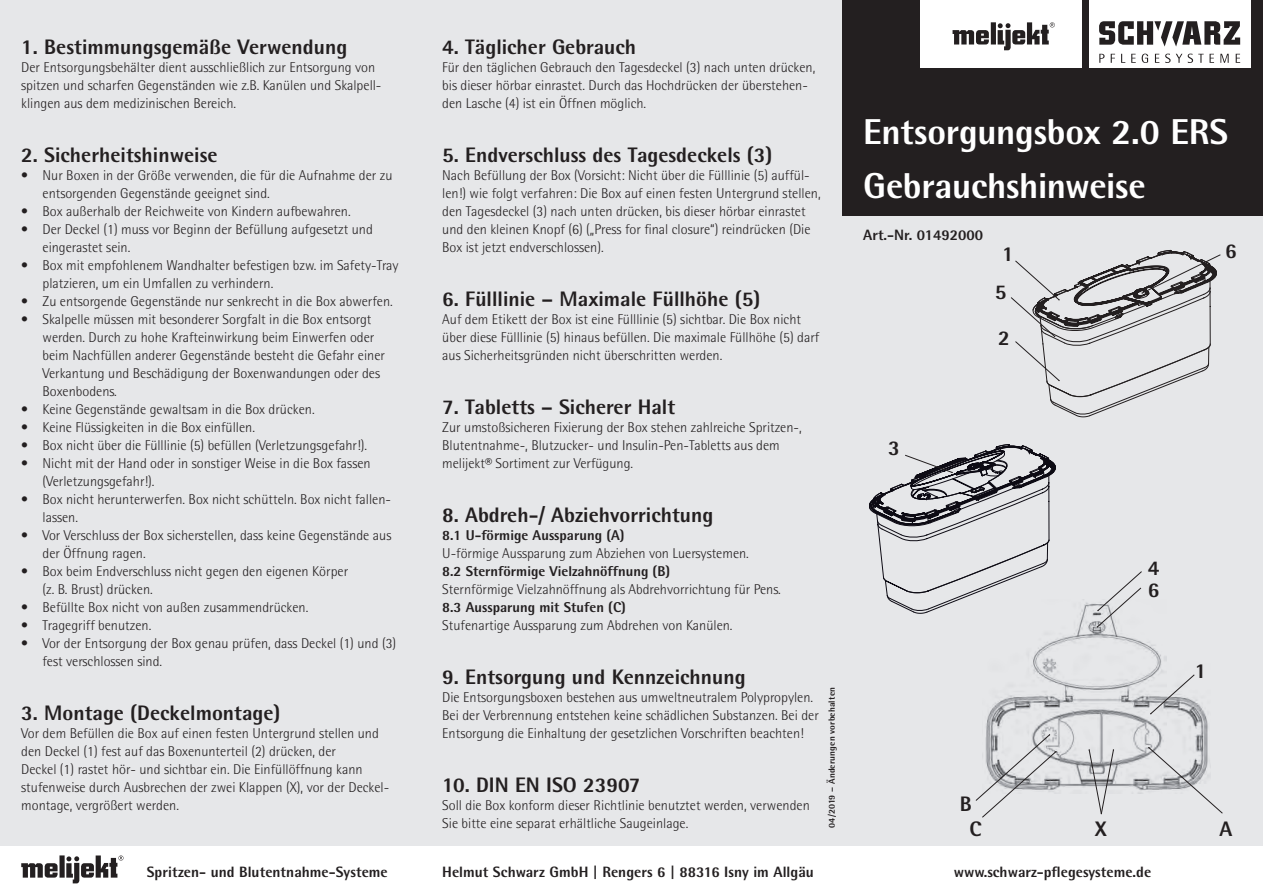
<style>
.page{position:relative;width:1263px;height:893px;background:#fff}
.page>*{position:absolute;margin:0;border:0;box-sizing:border-box;transform-origin:0 0}
.t1{font:800 36px "Rotis Semi Sans";letter-spacing:-.01em;color:#fff}
.t2{font:800 21px/45.8px "Rotis Semi Sans";color:#231f20}
.t3{font:800 15px "Rotis Semi Sans";color:#231f20}
.t4{font:300 14.25px/18px "Rotis Semi Sans";color:#231f20}
.t5{font:800 14.25px "Rotis Semi Sans";color:#231f20}
.t6{font:800 9px "Rotis Semi Sans";letter-spacing:.015em;color:#231f20}
</style>
<div class="page">
<div style="left:0;top:0;width:1263px;height:846px;background:#e6e7e9"></div>
<div style="left:842px;top:0;width:421px;height:216px;background:#231f20"></div>
<div style="left:1089px;top:0;width:161px;height:68px;background:#fff"></div>
<div style="left:921px;top:0;width:161px;height:68px;background:#fff"></div>
<svg style="left:1111px;top:54px;width:4px;height:9px"></svg>
<svg style="left:1121px;top:54px;width:4px;height:9px"></svg>
<svg style="left:1131px;top:54px;width:5px;height:9px"></svg>
<svg style="left:1142px;top:54px;width:6px;height:9px"></svg>
<svg style="left:1155px;top:54px;width:4px;height:9px"></svg>
<svg style="left:1165px;top:54px;width:5px;height:9px"></svg>
<svg style="left:1176px;top:54px;width:6px;height:9px"></svg>
<svg style="left:1188px;top:54px;width:15px;height:9px"></svg>
<svg style="left:1209px;top:54px;width:5px;height:9px"></svg>
<svg style="left:1220px;top:54px;width:9px;height:9px"></svg>
<svg style="left:1236px;top:54px;width:4px;height:9px"></svg>
<svg style="left:1099px;top:54px;width:5px;height:9px"></svg>
<svg style="left:1099px;top:21px;width:141px;height:26px"></svg>
<svg style="left:21px;top:863px;width:37px;height:15px"></svg>
<div style="left:59px;top:855px;width:6px;height:23px;background:#231f20"></div>
<svg style="left:66px;top:855px;width:58px;height:28px"></svg>
<svg style="left:952px;top:30px;width:37px;height:15px"></svg>
<div style="left:991px;top:22px;width:5px;height:23px;background:#231f20"></div>
<svg style="left:998px;top:22px;width:57px;height:28px"></svg>
<svg style="left:869px;top:444px;width:186px;height:169px"></svg>
<img style="left:983px;top:600px;width:225px;height:194px">
<svg style="left:1011px;top:250px;width:210px;height:167px"></svg>
<svg style="left:1096px;top:571px;width:46px;height:57px"></svg>
<svg style="left:1150px;top:674px;width:45px;height:41px"></svg>
<svg style="left:975px;top:734px;width:82px;height:84px"></svg>
<svg style="left:1148px;top:746px;width:75px;height:68px"></svg>
<svg style="left:1088px;top:749px;width:26px;height:66px"></svg>
<h2 class="t2" style="left:21px;top:24px;width:327px">1. Bestimmungsgemäße Verwendung</h2>
<p class="t4" style="left:21px;top:58px;width:362px">Der Entsorgungsbehälter dient ausschließlich zur Entsorgung von spitzen und scharfen Gegenständen wie z.B. Kanülen und Skalpell&shy;klingen aus dem medizinischen Bereich.</p>
<h2 class="t2" style="left:21px;top:132px;width:198px">2. Sicherheitshinweise</h2>
<p class="t4" style="left:43px;top:166px;width:351px;text-indent:-21px">• Nur Boxen in der Größe verwenden, die für die Aufnahme der zu entsorgenden Gegenstände geeignet sind.</p>
<p class="t4" style="left:21px;top:202px;width:331px">• Box außerhalb der Reichweite von Kindern aufbewahren.</p>
<p class="t4" style="left:43px;top:220px;width:332px;text-indent:-21px">• Der Deckel (1) muss vor Beginn der Befüllung aufgesetzt und eingerastet sein.</p>
<p class="t4" style="left:43px;top:256px;width:358px;text-indent:-21px">• Box mit empfohlenem Wandhalter befestigen bzw. im Safety-Tray platzieren, um ein Umfallen zu verhindern.</p>
<p class="t4" style="left:21px;top:292px;width:373px">• Zu entsorgende Gegenstände nur senkrecht in die Box abwerfen.</p>
<p class="t4" style="left:43px;top:310px;width:344px;text-indent:-21px">• Skalpelle müssen mit besonderer Sorgfalt in die Box entsorgt werden. Durch zu hohe Krafteinwirkung beim Einwerfen oder beim Nachfüllen anderer Gegenstände besteht die Gefahr einer Verkantung und Beschädigung der Boxenwandungen oder des Boxenbodens.</p>
<p class="t4" style="left:21px;top:400px;width:295px">• Keine Gegenstände gewaltsam in die Box drücken.</p>
<p class="t4" style="left:21px;top:418px;width:235px">• Keine Flüssigkeiten in die Box einfüllen.</p>
<p class="t4" style="left:21px;top:436px;width:347px">• Box nicht über die Fülllinie (5) befüllen (Verletzungsgefahr!).</p>
<p class="t4" style="left:43px;top:454px;width:330px;text-indent:-21px">• Nicht mit der Hand oder in sonstiger Weise in die Box fassen (Verletzungsgefahr!).</p>
<p class="t4" style="left:43px;top:490px;width:350px;text-indent:-21px">• Box nicht herunterwerfen. Box nicht schütteln. Box nicht fallen&shy;lassen.</p>
<p class="t4" style="left:43px;top:526px;width:350px;text-indent:-21px">• Vor Verschluss der Box sicherstellen, dass keine Gegenstände aus der Öffnung ragen.</p>
<p class="t4" style="left:43px;top:562px;width:307px;text-indent:-21px">• Box beim Endverschluss nicht gegen den eigenen Körper (z. B. Brust) drücken.</p>
<p class="t4" style="left:21px;top:598px;width:289px">• Befüllte Box nicht von außen zusammendrücken.</p>
<p class="t4" style="left:21px;top:616px;width:132px">• Tragegriff benutzen.</p>
<p class="t4" style="left:43px;top:634px;width:355px;text-indent:-21px">• Vor der Entsorgung der Box genau prüfen, dass Deckel (1) und (3) fest verschlossen sind.</p>
<h2 class="t2" style="left:21px;top:690px;width:261px">3. Montage (Deckelmontage)</h2>
<p class="t4" style="left:21px;top:724px;width:369px">Vor dem Befüllen die Box auf einen festen Untergrund stellen und den Deckel (1) fest auf das Boxenunterteil (2) drücken, der<br>Deckel (1) rastet hör- und sichtbar ein. Die Einfüllöffnung kann stufenweise durch Ausbrechen der zwei Klappen (X), vor der Deckel&shy;montage, vergrößert werden.</p>
<h2 class="t2" style="left:442px;top:24px;width:195px">4. Täglicher Gebrauch</h2>
<p class="t4" style="left:442px;top:58px;width:375px">Für den täglichen Gebrauch den Tagesdeckel (3) nach unten drücken, bis dieser hörbar einrastet. Durch das Hochdrücken der überstehen&shy;den Lasche (4) ist ein Öffnen möglich.</p>
<h2 class="t2" style="left:442px;top:132px;width:332px">5. Endverschluss des Tagesdeckels (3)</h2>
<p class="t4" style="left:442px;top:166px;width:380px">Nach Befüllung der Box (Vorsicht: Nicht über die Fülllinie (5) auffül&shy;len!) wie folgt verfahren: Die Box auf einen festen Untergrund stellen, den Tagesdeckel (3) nach unten drücken, bis dieser hörbar einrastet und den kleinen Knopf (6) („Press for final closure“) reindrücken (Die Box ist jetzt endverschlossen).</p>
<h2 class="t2" style="left:442px;top:276px;width:320px">6. Fülllinie – Maximale Füllhöhe (5)</h2>
<p class="t4" style="left:442px;top:310px;width:379px">Auf dem Etikett der Box ist eine Fülllinie (5) sichtbar. Die Box nicht über diese Fülllinie (5) hinaus befüllen. Die maximale Füllhöhe (5) darf aus Sicherheitsgründen nicht überschritten werden.</p>
<h2 class="t2" style="left:442px;top:384px;width:234px">7. Tabletts – Sicherer Halt</h2>
<p class="t4" style="left:442px;top:418px;width:361px">Zur umstoßsicheren Fixierung der Box stehen zahlreiche Spritzen-,<br>Blutentnahme-, Blutzucker- und Insulin-Pen-Tabletts aus dem melijekt® Sortiment zur Verfügung.</p>
<h2 class="t2" style="left:442px;top:492px;width:273px">8. Abdreh-/ Abziehvorrichtung</h2>
<p class="t5" style="left:442px;top:526px;width:184px">8.1 U-förmige Aussparung (A)</p>
<p class="t4" style="left:442px;top:544px;width:308px">U-förmige Aussparung zum Abziehen von Luersystemen.</p>
<p class="t5" style="left:442px;top:562px;width:230px">8.2 Sternförmige Vielzahnöffnung (B)</p>
<p class="t4" style="left:442px;top:580px;width:340px">Sternförmige Vielzahnöffnung als Abdrehvorrichtung für Pens.</p>
<p class="t5" style="left:442px;top:598px;width:185px">8.3 Aussparung mit Stufen (C)</p>
<p class="t4" style="left:442px;top:616px;width:292px">Stufenartige Aussparung zum Abdrehen von Kanülen.</p>
<h2 class="t2" style="left:442px;top:654px;width:305px">9. Entsorgung und Kennzeichnung</h2>
<p class="t4" style="left:442px;top:688px;width:378px">Die Entsorgungsboxen bestehen aus umweltneutralem Polypropylen.<br>Bei der Verbrennung entstehen keine schädlichen Substanzen. Bei der<br>Entsorgung die Einhaltung der gesetzlichen Vorschriften beachten!</p>
<h2 class="t2" style="left:442px;top:762px;width:200px">10. DIN EN ISO 23907</h2>
<p class="t4" style="left:442px;top:796px;width:369px">Soll die Box konform dieser Richtlinie benutztet werden, verwenden<br>Sie bitte eine separat erhältliche Saugeinlage.</p>
<p class="t6" style="left:826px;top:828px;width:143px;rotate:-90deg">04/2019 – Änderungen vorbehalten</p>
<h1 class="t1" style="left:863px;top:109px;width:366px">Entsorgungsbox 2.0 ERS</h1>
<h1 class="t1" style="left:863px;top:163px;width:284px">Gebrauchshinweise</h1>
<p class="t3" style="left:863px;top:225px;width:121px">Art.-Nr. 01492000</p>
<h2 class="t2" style="left:1002px;top:231px;width:13px">1</h2>
<h2 class="t2" style="left:995px;top:269px;width:16px">5<br>2</h2>
<h2 class="t2" style="left:888px;top:425px;width:13px">3</h2>
<h2 class="t2" style="left:960px;top:792px;width:23px;line-height:24.5px;text-align:center">B<br>C</h2>
<h2 class="t2" style="left:1225px;top:227px;width:13px">6</h2>
<h2 class="t2" style="left:1148px;top:557px;width:13px;line-height:21.8px">4<br>6</h2>
<h2 class="t2" style="left:1195px;top:648px;width:13px">1</h2>
<h2 class="t2" style="left:1095px;top:805px;width:14px">X</h2>
<h2 class="t2" style="left:1219px;top:805px;width:14px">A</h2>
<p class="t3" style="left:147px;top:863px;width:243px">Spritzen- und Blutentnahme-Systeme</p>
<p class="t3" style="left:442px;top:863px;width:373px">Helmut Schwarz GmbH | Rengers 6 | 88316 Isny im Allgäu</p>
<p class="t3" style="left:954px;top:863px;width:199px">www.schwarz-pflegesysteme.de</p>
</div>
